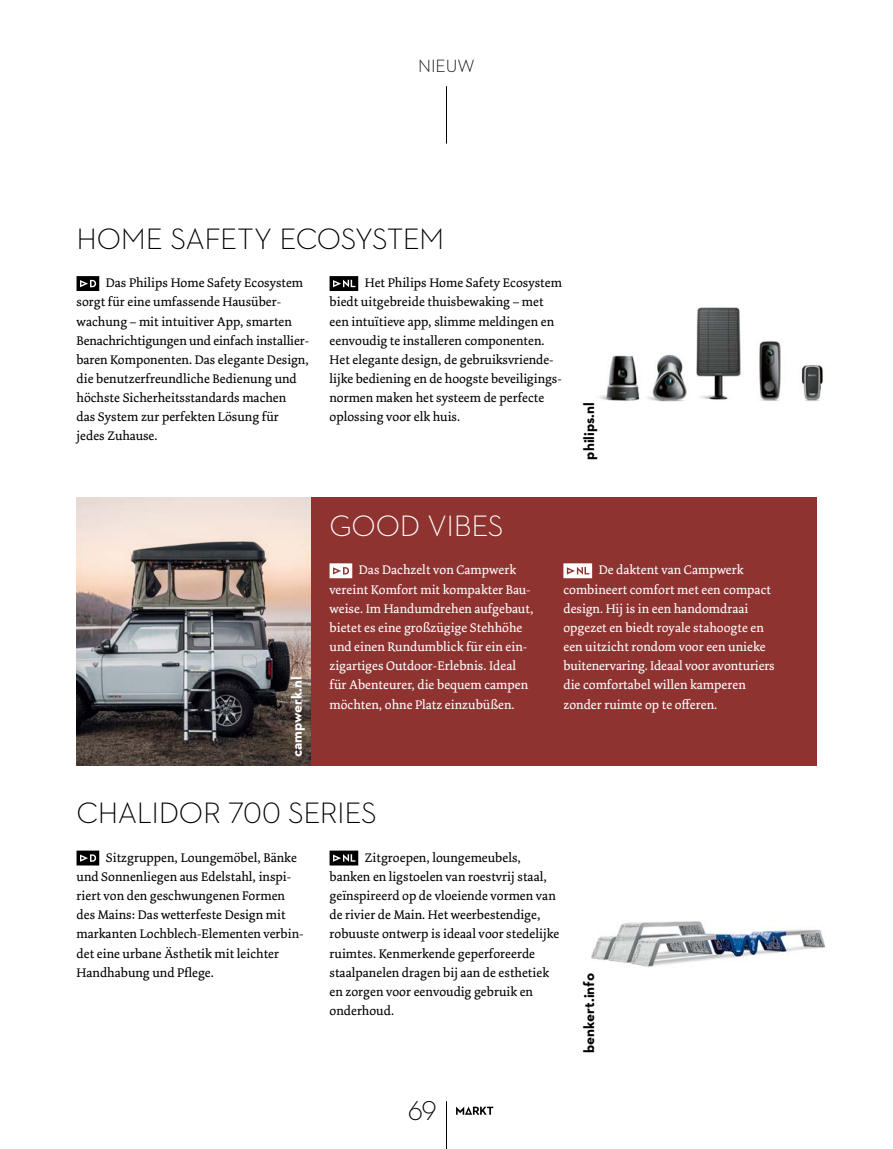
<style>
.page{position:relative;width:893px;height:1149px;background:#fff}
.page>*{position:absolute;margin:0;border:0;box-sizing:border-box;transform-origin:0 0}
.Kop_klein_light{font:300 30px "Neutraface 2 Text";letter-spacing:-.025em;color:#000}
.Kop_klein_light-2{font:300 30px "Neutraface 2 Text";letter-spacing:-.02em;color:#fff}
.t1{font:300 27.75px "Neutraface Text";color:#000}
.t2{font:300 18px "Neutraface 2 Text";color:#000}
.t3{font:700 15px "Neutraface 2 Text";color:#000}
.t4{font:700 15px "Neutraface 2 Text";color:#fff}
.Brood_NL{font:13.2px/19.2px "Dolly Pro";color:#000}
.Brood_DE{font:13.2px/19.2px "Dolly Pro";color:#000}
.Brood_DE-2{font:13.2px/19.2px "Dolly Pro";color:#fff}
.Brood_NL-2{font:13.2px/19.2px "Dolly Pro";color:#fff}
</style>
<div class="page">
<img style="left:598px;top:307px;width:225px;height:95px">
<svg style="left:330px;top:276px;width:28px;height:15px"></svg>
<img style="left:591px;top:921px;width:235px;height:46px">
<div style="left:310px;top:497px;width:506px;height:268px;background:#8f3331"></div>
<svg style="left:330px;top:563px;width:22px;height:15px"></svg>
<svg style="left:563px;top:563px;width:29px;height:15px"></svg>
<img style="left:77px;top:497px;width:233px;height:268px">
<svg style="left:77px;top:276px;width:22px;height:15px"></svg>
<svg style="left:77px;top:850px;width:22px;height:15px"></svg>
<svg style="left:330px;top:850px;width:28px;height:15px"></svg>
<hr style="left:446px;top:86px;width:1px;height:58px;background:#000">
<hr style="left:446px;top:1100px;width:1px;height:48px;background:#000">
<svg style="left:456px;top:1106px;width:37px;height:8px"></svg>
<h3 class="t2" style="left:418px;top:54px;width:57px">NIEUW</h3>
<p class="Kop_klein_light" style="left:77px;top:220px;width:369px">HO ME SAFETY ECOSYSTEM</p>
<p class="Brood_DE" style="left:77px;top:273px;width:234px;text-indent:29px">Das Philips Home Safety Ecosystem sorgt für eine umfassende Hausüber&shy;wachung – mit intuitiver App, smarten Benachrichtigungen und einfach installier&shy;baren Komponenten. Das elegante Design, die benutzerfreundliche Bedienung und höchste Sicherheitsstandards machen<br>das System zur perfekten Lösung für jedes Zuhause.</p>
<p class="Brood_NL" style="left:330px;top:273px;width:234px;text-indent:35px">Het Philips Home Safety Ecosystem biedt uitgebreide thuisbewaking – met een intuïtieve app, slimme meldingen en eenvoudig te installeren componenten.<br>Het elegante design, de gebruiksvriende&shy;lijke bediening en de hoogste beveiligings&shy;normen maken het systeem de perfecte oplossing voor elk huis.</p>
<p class="t3" style="left:580px;top:459px;width:59px;rotate:-90deg">philips.nl</p>
<p class="t4" style="left:287px;top:757px;width:83px;rotate:-90deg">campwerk.nl</p>
<p class="Kop_klein_light-2" style="left:330px;top:507px;width:23px">GOOD</p>
<p class="Kop_klein_light-2" style="left:428px;top:507px;width:75px">VIBES</p>
<p class="Brood_DE-2" style="left:330px;top:560px;width:205px;text-indent:29px">Das Dachzelt von Campwerk vereint Komfort mit kompakter Bau&shy;weise. Im Handumdrehen aufgebaut, bietet es eine großzügige Stehhöhe und einen Rundumblick für ein ein&shy;zigartiges Outdoor-Erlebnis. Ideal für Abenteurer, die bequem campen möchten, ohne Platz einzubüßen.</p>
<p class="Brood_NL-2" style="left:563px;top:560px;width:213px;text-indent:35px">De daktent van Campwerk combineert comfort met een compact design. Hij is in een handomdraai opgezet en biedt royale stahoogte en een uitzicht rondom voor een unieke buitenervaring. Ideaal voor avonturiers die comfortabel willen kamperen zonder ruimte op te offeren.</p>
<p class="Kop_klein_light" style="left:77px;top:794px;width:103px">CHALIDOR</p>
<p class="Kop_klein_light" style="left:228px;top:794px;width:147px">700 SERIES</p>
<p class="Brood_DE" style="left:77px;top:847px;width:229px;text-indent:29px">Sitzgruppen, Loungemöbel, Bänke und Sonnenliegen aus Edelstahl, inspi&shy;riert von den geschwungenen Formen des Mains: Das wetterfeste Design mit markanten Lochblech-Elementen verbin&shy;det eine urbane Ästhetik mit leichter Handhabung und Pflege.</p>
<p class="Brood_NL" style="left:330px;top:847px;width:231px;text-indent:35px">Zitgroepen, loungemeubels, banken en ligstoelen van roestvrij staal, geïnspireerd op de vloeiende vormen van de rivier de Main. Het weerbestendige, robuuste ontwerp is ideaal voor stedelijke ruimtes. Kenmerkende geperforeerde staalpanelen dragen bij aan de esthetiek en zorgen voor eenvoudig gebruik en onderhoud.</p>
<h2 class="t1" style="left:408px;top:1092px;width:31px">69</h2>
<p class="t3" style="left:579px;top:1052px;width:82px;rotate:-90deg">benkert.info</p>
</div>
